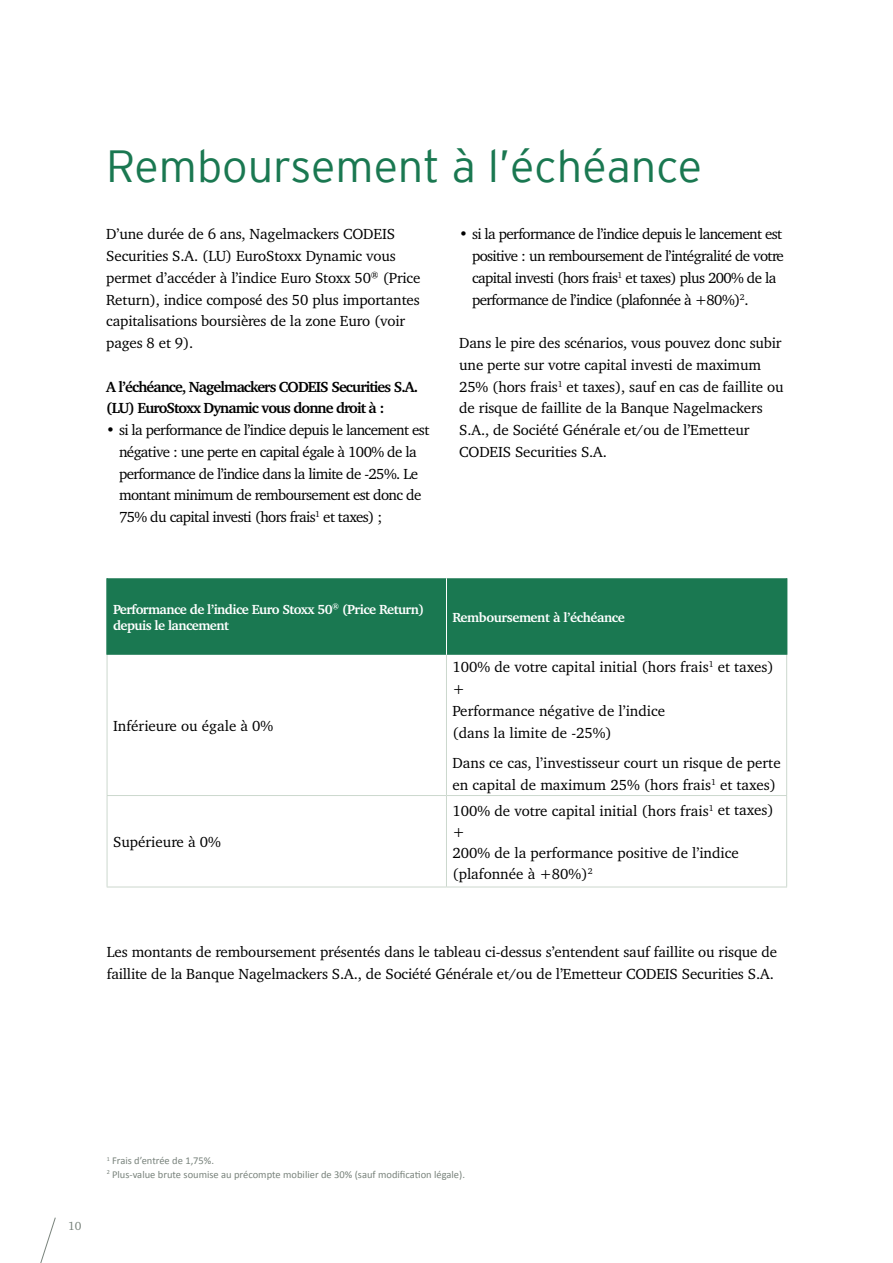
<style>
.page{position:relative;width:893px;height:1263px;background:#fff}
.page>*{position:absolute;margin:0;border:0;box-sizing:border-box;transform-origin:0 0}
.t1{font:45px "Interstate Mono Lgt";color:#1a7851}
.t2{font:15px/21.8px "Charter IT Cby BT";letter-spacing:-.01em;color:#000}
.t3{font:15px/21.8px "Charter IT Cby BT";letter-spacing:-.04em;color:#000}
.t4{font:700 15px/21.8px "Charter IT Cby BT";letter-spacing:-.06em;color:#000}
.t5{font:700 13.5px/16.2px "Charter IT Cby BT";letter-spacing:-.04em;color:#fff}
.t6{font:12px "Charter IT Cby BT";color:#79837c}
.t7{font:10.5px/13.5px "Calibri";color:#79837c}
.s1{font-weight:700}
</style>
<div class="page">
<svg style="left:40px;top:1217px;width:16px;height:46px"></svg>
<div style="left:108px;top:578px;width:678px;height:77px;background:#1a7851"></div>
<hr style="left:446px;top:578px;width:1px;height:77px;background:#fff">
<hr style="left:106px;top:578px;width:2px;height:77px;background:#1a7851">
<hr style="left:786px;top:578px;width:1px;height:77px;background:#1a7851">
<hr style="left:107px;top:655px;width:1px;height:140px;background:#ccd8ce">
<hr style="left:446px;top:655px;width:1px;height:140px;background:#ccd8ce">
<hr style="left:786px;top:655px;width:1px;height:140px;background:#ccd8ce">
<hr style="left:107px;top:795px;width:339px;height:1px;background:#ccd8ce">
<hr style="left:107px;top:796px;width:1px;height:91px;background:#ccd8ce">
<hr style="left:446px;top:795px;width:341px;height:1px;background:#ccd8ce">
<hr style="left:446px;top:796px;width:1px;height:91px;background:#ccd8ce">
<hr style="left:786px;top:796px;width:1px;height:91px;background:#ccd8ce">
<hr style="left:107px;top:887px;width:339px;height:1px;background:#ccd8ce">
<hr style="left:446px;top:887px;width:341px;height:1px;background:#ccd8ce">
<h1 class="t1" style="left:106px;top:141px;width:597px">Remboursement à l’échéance</h1>
<p class="t2" style="left:106px;top:223px;width:316px">D’une durée de 6 ans, Nagelmackers CODEIS Securities S.A. (LU) EuroStoxx Dynamic vous permet d’accéder à l’indice Euro Stoxx 50<sup>®</sup> (Price Return), indice composé des 50 plus importantes capitalisations boursières de la zone Euro (voir pages 8 et 9).</p>
<p class="t4" style="left:106px;top:375px;width:313px">A l’échéance, Nagelmackers CODEIS Securities S.A. (LU) EuroStoxx Dynamic vous donne droit à :</p>
<p class="t3" style="left:119px;top:419px;width:312px;text-indent:-13px"><span class="s1">•</span> si la performance de l’indice depuis le lancement est négative : une perte en capital égale à 100% de la performance de l’indice dans la limite de -25%. Le montant minimum de remboursement est donc de 75% du capital investi (hors frais<sup>1</sup> et taxes) ;</p>
<p class="t3" style="left:472px;top:223px;width:313px;text-indent:-13px">• si la performance de l’indice depuis le lancement est positive : un remboursement de l’intégralité de votre capital investi (hors frais<sup>1</sup> et taxes) plus 200% de la performance de l’indice (plafonnée à +80%)<sup>2</sup>.</p>
<p class="t2" style="left:459px;top:332px;width:326px">Dans le pire des scénarios, vous pouvez donc subir une perte sur votre capital investi de maximum 25% (hors frais<sup>1</sup> et taxes), sauf en cas de faillite ou de risque de faillite de la Banque Nagelmackers S.A., de Société Générale et/ou de l’Emetteur CODEIS Securities S.A.</p>
<p class="t5" style="left:113px;top:601px;width:313px">Performance de l’indice Euro Stoxx 50<sup>®</sup> (Price Return) depuis le lancement</p>
<p class="t5" style="left:452px;top:609px;width:174px">Remboursement à l’échéance</p>
<p class="t2" style="left:113px;top:714px;width:162px">Inférieure ou égale à 0%</p>
<p class="t2" style="left:113px;top:831px;width:109px">Supérieure à 0%</p>
<p class="t2" style="left:452px;top:656px;width:323px">100% de votre capital initial (hors frais<sup>1</sup> et taxes) +<br>Performance négative de l’indice<br>(dans la limite de -25%)</p>
<p class="t2" style="left:452px;top:751px;width:330px">Dans ce cas, l’investisseur court un risque de perte en capital de maximum 25% (hors frais<sup>1</sup> et taxes)</p>
<p class="t2" style="left:452px;top:799px;width:323px;line-height:21px">100% de votre capital initial (hors frais<sup>1</sup> et taxes) +<br>200% de la performance positive de l’indice (plafonnée à +80%)<sup>2</sup></p>
<p class="t2" style="left:107px;top:941px;width:672px">Les montants de remboursement présentés dans le tableau ci-dessus s’entendent sauf faillite ou risque de faillite de la Banque Nagelmackers S.A., de Société Générale et/ou de l’Emetteur CODEIS Securities S.A.</p>
<p class="t6" style="left:68px;top:1218px;width:15px">10</p>
<p class="t7" style="left:107px;top:1154px;width:360px"><sup>1</sup> Frais d’entrée de 1,75%.<br><sup>2</sup> Plus-value brute soumise au précompte mobilier de 30% (sauf modification légale).</p>
</div>
